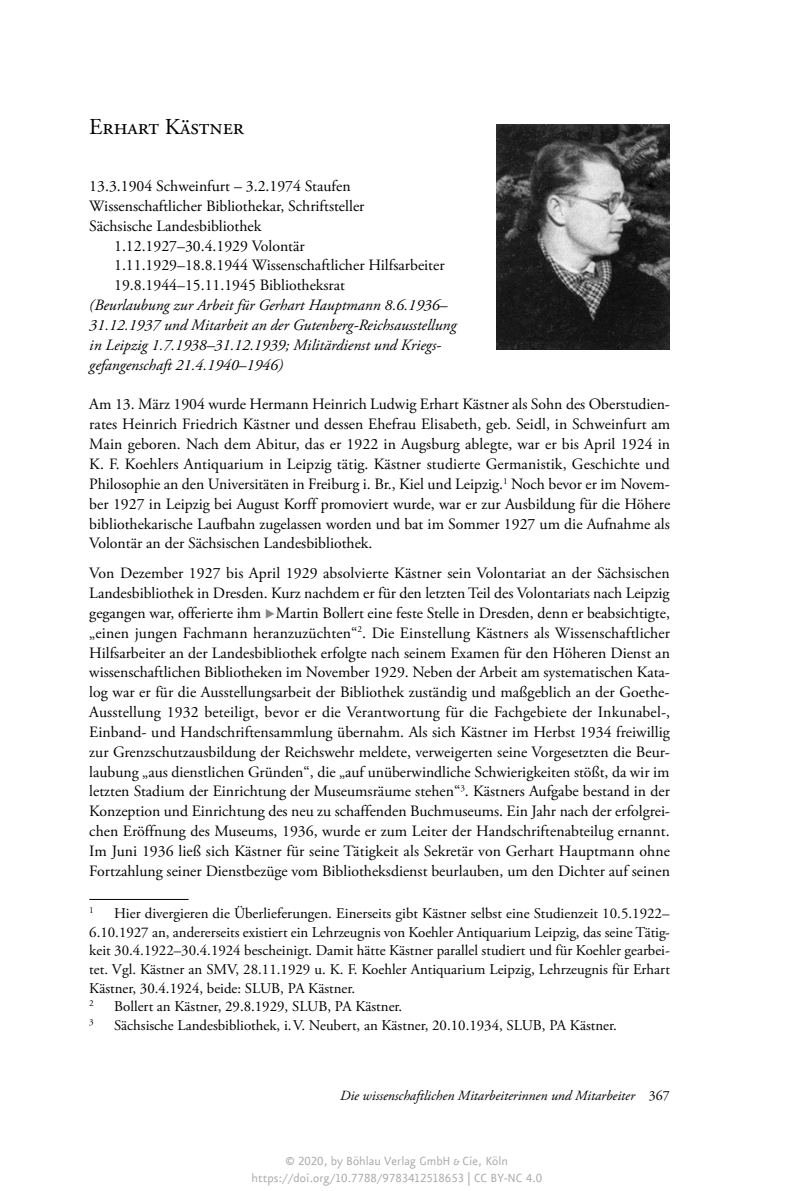
<style>
.page{position:relative;width:794px;height:1191px;background:#fff}
.page>*{position:absolute;margin:0;border:0;box-sizing:border-box;transform-origin:0 0}
.t1{font:22.75px "Adobe Garamond Pro";color:#000}
.t2{font:15.75px/19.8px "Adobe Garamond Pro";color:#000;text-align:justify}
.t3{font:italic 15.75px/19.8px "Adobe Garamond Pro";color:#000}
.t4{font:14.88px/18.6px "Adobe Garamond Pro";color:#000;text-align:justify}
.t5{font:14px/16.8px "VR Eureka Sans";color:#ababab;text-align:center}
.t6{font:italic 14px "Adobe Garamond Pro";color:#000}
.t7{font:9.1px "Adobe Garamond Pro";color:#000}
.s1{color:#878786}
.s2{font-style:normal}
</style>
<div class="page">
<hr style="left:89px;top:899px;width:100px;height:1px;background:#000">
<img style="left:496px;top:124px;width:174px;height:226px">
<h1 class="t1" style="left:89px;top:113px;width:156px">Erhart Kästner</h1>
<p class="t2" style="left:89px;top:177px;width:263px">13.3.1904 Schweinfurt – 3.2.1974 Staufen</p>
<p class="t2" style="left:89px;top:197px;width:277px">Wissenschaftlicher Bibliothekar, Schriftsteller</p>
<p class="t2" style="left:89px;top:216px;width:173px">Sächsische Landesbibliothek</p>
<p class="t2" style="left:114px;top:236px;width:192px">1.12.1927–30.4.1929 Volontär</p>
<p class="t2" style="left:114px;top:256px;width:332px">1.11.1929–18.8.1944 Wissenschaftlicher Hilfsarbeiter</p>
<p class="t2" style="left:114px;top:276px;width:232px">19.8.1944–15.11.1945 Bibliotheksrat</p>
<p class="t3" style="left:89px;top:296px;width:369px">(Beurlaubung zur Arbeit für Gerhart Hauptmann 8.6.1936– 31.12.1937 und Mitarbeit an der Gutenberg-Reichsausstellung in Leipzig 1.7.1938–31.12.1939; Militärdienst und Kriegs&shy;gefangenschaft 21.4.1940–1946)</p>
<p class="t2" style="left:89px;top:395px;width:582px">Am 13. März 1904 wurde Hermann Heinrich Ludwig Erhart Kästner als Sohn des Oberstudien&shy;rates Heinrich Friedrich Kästner und dessen Ehefrau Elisabeth, geb. Seidl, in Schweinfurt am Main geboren. Nach dem Abitur, das er 1922 in Augsburg ablegte, war er bis April 1924 in K. F. Koehlers Antiquarium in Leipzig tätig. Kästner studierte Germanistik, Geschichte und Philosophie an den Universitäten in Freiburg i. Br., Kiel und Leipzig.<sup>1</sup> Noch bevor er im Novem&shy;ber 1927 in Leipzig bei August Korff promoviert wurde, war er zur Ausbildung für die Höhere bibliothekarische Laufbahn zugelassen worden und bat im Sommer 1927 um die Aufnahme als Volontär an der Sächsischen Landesbibliothek.</p>
<p class="t2" style="left:89px;top:564px;width:582px">Von Dezember 1927 bis April 1929 absolvierte Kästner sein Volontariat an der Sächsischen Landesbibliothek in Dresden. Kurz nachdem er für den letzten Teil des Volontariats nach Leipzig gegangen war, offerierte ihm <span class="s1">▶</span>Martin Bollert eine feste Stelle in Dresden, denn er beabsichtigte, „einen jungen Fachmann heranzuzüchten“<sup>2</sup>. Die Einstellung Kästners als Wissenschaftlicher Hilfsarbeiter an der Landesbibliothek erfolgte nach seinem Examen für den Höheren Dienst an wissenschaftlichen Bibliotheken im November 1929. Neben der Arbeit am systematischen Kata&shy;log war er für die Ausstellungsarbeit der Bibliothek zuständig und maßgeblich an der Goethe-Ausstellung 1932 beteiligt, bevor er die Verantwortung für die Fachgebiete der Inkunabel-, Einband- und Handschriftensammlung übernahm. Als sich Kästner im Herbst 1934 freiwillig zur Grenzschutzausbildung der Reichswehr meldete, verweigerten seine Vorgesetzten die Beur&shy;laubung „aus dienstlichen Gründen“, die „auf unüberwindliche Schwierigkeiten stößt, da wir im letzten Stadium der Einrichtung der Museumsräume stehen“<sup>3</sup>. Kästners Aufgabe bestand in der Konzeption und Einrichtung des neu zu schaffenden Buchmuseums. Ein Jahr nach der erfolgrei&shy;chen Eröffnung des Museums, 1936, wurde er zum Leiter der Handschriftenabteilug ernannt.<br>Im Juni 1936 ließ sich Kästner für seine Tätigkeit als Sekretär von Gerhart Hauptmann ohne Fortzahlung seiner Dienstbezüge vom Bibliotheksdienst beurlauben, um den Dichter auf seinen</p>
<p class="t7" style="left:89px;top:904px;width:6px">1</p>
<p class="t4" style="left:89px;top:904px;width:582px;text-indent:25px">Hier divergieren die Überlieferungen. Einerseits gibt Kästner selbst eine Studienzeit 10.5.1922– 6.10.1927 an, andererseits existiert ein Lehrzeugnis von Koehler Antiquarium Leipzig, das seine Tätig&shy;keit 30.4.1922–30.4.1924 bescheinigt. Damit hätte Kästner parallel studiert und für Koehler gearbei&shy;tet. Vgl. Kästner an SMV, 28.11.1929 u. K. F. Koehler Antiquarium Leipzig, Lehrzeugnis für Erhart Kästner, 30.4.1924, beide: SLUB, PA Kästner.</p>
<p class="t7" style="left:89px;top:997px;width:6px">2</p>
<p class="t4" style="left:114px;top:997px;width:290px">Bollert an Kästner, 29.8.1929, SLUB, PA Kästner.</p>
<p class="t7" style="left:89px;top:1016px;width:6px">3</p>
<p class="t4" style="left:114px;top:1016px;width:504px">Sächsische Landesbibliothek, i.V. Neubert, an Kästner, 20.10.1934, SLUB, PA Kästner.</p>
<p class="t6" style="left:340px;top:1087px;width:331px">Die wissenschaftlichen Mitarbeiterinnen und Mitarbeiter <span class="s2">367</span></p>
<p class="t5" style="left:252px;top:1153px;width:292px">© 2020, by Böhlau Verlag GmbH &amp; Cie, Köln https://doi.org/10.7788/9783412518653 | CC BY-NC 4.0</p>
</div>
